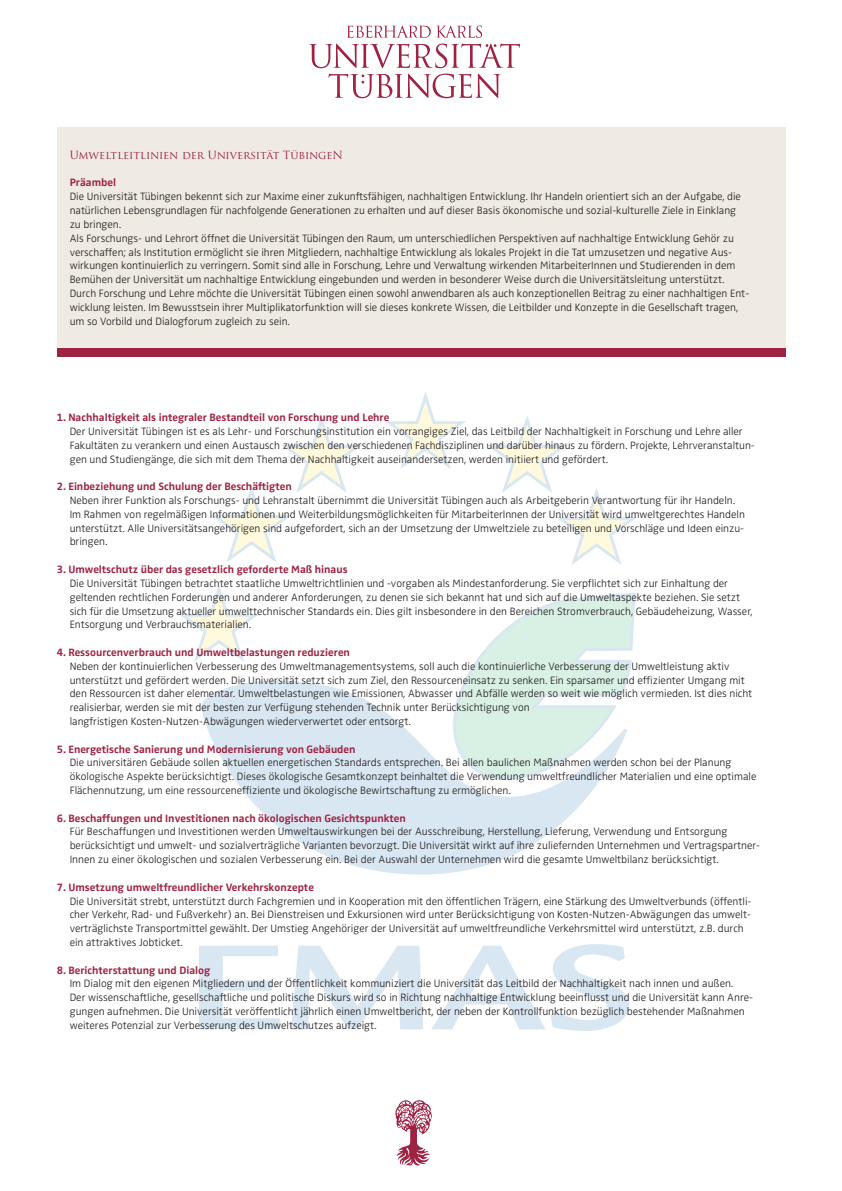
<style>
.page{position:relative;width:842px;height:1191px;background:#fff}
.page>*{position:absolute;margin:0;border:0;box-sizing:border-box;transform-origin:0 0}
.t1{font:300 11px/13.8px "Zwo OT";color:#231f20}
.t2{font:700 11px "Zwo OT";color:#9e2343}
.t3{font:11px "Trajan Pro";color:#9e2343}
</style>
<div class="page">
<svg style="left:199px;top:945px;width:81px;height:84px"></svg>
<svg style="left:291px;top:945px;width:132px;height:84px"></svg>
<svg style="left:431px;top:944px;width:198px;height:87px"></svg>
<svg style="left:385px;top:392px;width:81px;height:77px"></svg>
<svg style="left:201px;top:680px;width:391px;height:195px"></svg>
<svg style="left:179px;top:585px;width:80px;height:76px"></svg>
<svg style="left:211px;top:416px;width:151px;height:147px"></svg>
<svg style="left:487px;top:416px;width:150px;height:149px"></svg>
<svg style="left:438px;top:592px;width:198px;height:199px"></svg>
<div style="left:57px;top:128px;width:728px;height:221px;background:#efebe2"></div>
<svg style="left:309px;top:26px;width:211px;height:72px"></svg>
<svg style="left:395px;top:1100px;width:37px;height:65px"></svg>
<div style="left:57px;top:348px;width:728px;height:9px;background:#9e2343"></div>
<p class="t3" style="left:70px;top:148px;width:275px">Umweltleitlinien der Universität TübingeN</p>
<p class="t2" style="left:70px;top:176px;width:48px">Präambel</p>
<p class="t1" style="left:70px;top:190px;width:681px">Die Universität Tübingen bekennt sich zur Maxime einer zukunftsfähigen, nachhaltigen Entwicklung. Ihr Handeln orientiert sich an der Aufgabe, die natürlichen Lebensgrundlagen für nachfolgende Generationen zu erhalten und auf dieser Basis ökonomische und sozial-kulturelle Ziele in Einklang zu bringen.<br>Als Forschungs- und Lehrort öffnet die Universität Tübingen den Raum, um unterschiedlichen Perspektiven auf nachhaltige Entwicklung Gehör zu verschaffen; als Institution ermöglicht sie ihren Mitgliedern, nachhaltige Entwicklung als lokales Projekt in die Tat umzusetzen und negative Aus&shy;wirkungen kontinuierlich zu verringern. Somit sind alle in Forschung, Lehre und Verwaltung wirkenden MitarbeiterInnen und Studierenden in dem Bemühen der Universität um nachhaltige Entwicklung eingebunden und werden in besonderer Weise durch die Universitätsleitung unterstützt.<br>Durch Forschung und Lehre möchte die Universität Tübingen einen sowohl anwendbaren als auch konzeptionellen Beitrag zu einer nachhaltigen Ent&shy;wicklung leisten. Im Bewusstsein ihrer Multiplikatorfunktion will sie dieses konkrete Wissen, die Leitbilder und Konzepte in die Gesellschaft tragen, um so Vorbild und Dialogforum zugleich zu sein.</p>
<p class="t2" style="left:57px;top:411px;width:334px">1. Nachhaltigkeit als integraler Bestandteil von Forschung und Lehre</p>
<p class="t1" style="left:70px;top:425px;width:687px">Der Universität Tübingen ist es als Lehr- und Forschungsinstitution ein vorrangiges Ziel, das Leitbild der Nachhaltigkeit in Forschung und Lehre aller<br>Fakultäten zu verankern und einen Austausch zwischen den verschiedenen Fachdisziplinen und darüber hinaus zu fördern. Projekte, Lehrveranstaltun&shy;gen und Studiengänge, die sich mit dem Thema der Nachhaltigkeit auseinandersetzen, werden initiiert und gefördert.</p>
<p class="t2" style="left:57px;top:480px;width:237px">2. Einbeziehung und Schulung der Beschäftigten</p>
<p class="t1" style="left:70px;top:494px;width:677px">Neben ihrer Funktion als Forschungs- und Lehranstalt übernimmt die Universität Tübingen auch als Arbeitgeberin Verantwortung für ihr Handeln.<br>Im Rahmen von regelmäßigen Informationen und Weiterbildungsmöglichkeiten für MitarbeiterInnen der Universität wird umweltgerechtes Handeln unterstützt. Alle Universitätsangehörigen sind aufgefordert, sich an der Umsetzung der Umweltziele zu beteiligen und Vorschläge und Ideen einzu&shy;bringen.</p>
<p class="t2" style="left:57px;top:563px;width:292px">3. Umweltschutz über das gesetzlich geforderte Maß hinaus</p>
<p class="t1" style="left:70px;top:576px;width:684px">Die Universität Tübingen betrachtet staatliche Umweltrichtlinien und -vorgaben als Mindestanforderung. Sie verpflichtet sich zur Einhaltung der geltenden rechtlichen Forderungen und anderer Anforderungen, zu denen sie sich bekannt hat und sich auf die Umweltaspekte beziehen. Sie setzt sich für die Umsetzung aktueller umwelttechnischer Standards ein. Dies gilt insbesondere in den Bereichen Stromverbrauch, Gebäudeheizung, Wasser, Entsorgung und Verbrauchsmaterialien.</p>
<p class="t2" style="left:57px;top:646px;width:295px">4. Ressourcenverbrauch und Umweltbelastungen reduzieren</p>
<p class="t1" style="left:70px;top:659px;width:684px">Neben der kontinuierlichen Verbesserung des Umweltmanagementsystems, soll auch die kontinuierliche Verbesserung der Umweltleistung aktiv unterstützt und gefördert werden. Die Universität setzt sich zum Ziel, den Ressourceneinsatz zu senken. Ein sparsamer und effizienter Umgang mit den Ressourcen ist daher elementar. Umweltbelastungen wie Emissionen, Abwasser und Abfälle werden so weit wie möglich vermieden. Ist dies nicht realisierbar, werden sie mit der besten zur Verfügung stehenden Technik unter Berücksichtigung von<br>langfristigen Kosten-Nutzen-Abwägungen wiederverwertet oder entsorgt.</p>
<p class="t2" style="left:57px;top:742px;width:300px">5. Energetische Sanierung und Modernisierung von Gebäuden</p>
<p class="t1" style="left:70px;top:756px;width:688px">Die universitären Gebäude sollen aktuellen energetischen Standards entsprechen. Bei allen baulichen Maßnahmen werden schon bei der Planung ökologische Aspekte berücksichtigt. Dieses ökologische Gesamtkonzept beinhaltet die Verwendung umweltfreundlicher Materialien und eine optimale<br>Flächennutzung, um eine ressourceneffiziente und ökologische Bewirtschaftung zu ermöglichen.</p>
<p class="t2" style="left:57px;top:811px;width:351px">6. Beschaffungen und Investitionen nach ökologischen Gesichtspunkten</p>
<p class="t1" style="left:70px;top:825px;width:692px">Für Beschaffungen und Investitionen werden Umweltauswirkungen bei der Ausschreibung, Herstellung, Lieferung, Verwendung und Entsorgung berücksichtigt und umwelt- und sozialverträgliche Varianten bevorzugt. Die Universität wirkt auf ihre zuliefernden Unternehmen und Vertragspartner-<br>Innen zu einer ökologischen und sozialen Verbesserung ein. Bei der Auswahl der Unternehmen wird die gesamte Umweltbilanz berücksichtigt.</p>
<p class="t2" style="left:57px;top:880px;width:259px">7. Umsetzung umweltfreundlicher Verkehrskonzepte</p>
<p class="t1" style="left:70px;top:894px;width:683px">Die Universität strebt, unterstützt durch Fachgremien und in Kooperation mit den öffentlichen Trägern, eine Stärkung des Umweltverbunds (öffentli&shy;cher Verkehr, Rad- und Fußverkehr) an. Bei Dienstreisen und Exkursionen wird unter Berücksichtigung von Kosten-Nutzen-Abwägungen das umwelt&shy;verträglichste Transportmittel gewählt. Der Umstieg Angehöriger der Universität auf umweltfreundliche Verkehrsmittel wird unterstützt, z.B. durch ein attraktives Jobticket.</p>
<p class="t2" style="left:57px;top:963px;width:155px">8. Berichterstattung und Dialog</p>
<p class="t1" style="left:70px;top:977px;width:685px">Im Dialog mit den eigenen Mitgliedern und der Öffentlichkeit kommuniziert die Universität das Leitbild der Nachhaltigkeit nach innen und außen.<br>Der wissenschaftliche, gesellschaftliche und politische Diskurs wird so in Richtung nachhaltige Entwicklung beeinflusst und die Universität kann Anre&shy;gungen aufnehmen. Die Universität veröffentlicht jährlich einen Umweltbericht, der neben der Kontrollfunktion bezüglich bestehender Maßnahmen weiteres Potenzial zur Verbesserung des Umweltschutzes aufzeigt.</p>
</div>
